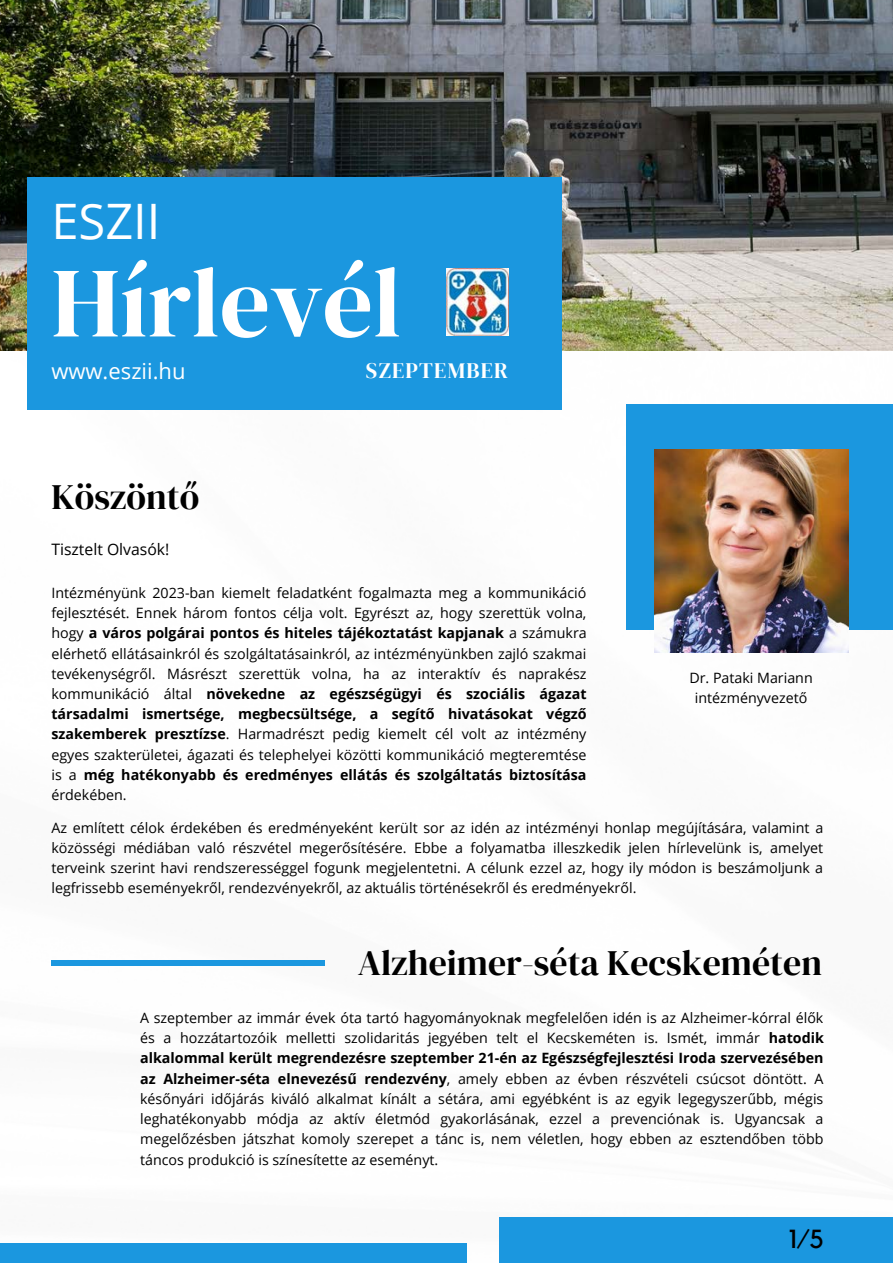
<style>
.page{position:relative;width:893px;height:1264px;background:#fff}
.page>*{position:absolute;margin:0;border:0;box-sizing:border-box;transform-origin:0 0}
.t1{font:99.15px "DM Serif Display";color:#fff}
.t2{font:48.9px "Open Sans";color:#fff}
.t3{font:35.85px "DM Serif Display";color:#000}
.t4{font:26.1px "Kollektif";color:#000}
.t5{font:22.05px "Open Sans";color:#fff}
.t6{font:22.05px "DM Serif Display";letter-spacing:.055em;color:#fff}
.t7{font:15.75px "Open Sans";color:#000}
.t8{font:14.25px/20.2px "Open Sans";color:#000;text-align:justify}
.s1{font-weight:700}
</style>
<div class="page">
<div style="left:626px;top:405px;width:266px;height:225px;background:#1b97df"></div>
<img style="left:654px;top:449px;width:194px;height:203px">
<img style="left:0;top:0;width:892px;height:351px">
<div style="left:27px;top:177px;width:535px;height:232px;background:#1b97df"></div>
<div style="left:0;top:1243px;width:467px;height:19px;background:#1b97df"></div>
<div style="left:499px;top:1217px;width:393px;height:45px;background:#1b97df"></div>
<img style="left:446px;top:269px;width:62px;height:66px">
<div style="left:51px;top:960px;width:274px;height:6px;background:#1b97df"></div>
<p class="t2" style="left:51px;top:187px;width:110px">ESZII</p>
<p class="t1" style="left:51px;top:234px;width:351px">Hírlevél</p>
<p class="t5" style="left:51px;top:355px;width:136px">www.eszii.hu</p>
<p class="t6" style="left:366px;top:355px;width:143px">SZEPTEMBER</p>
<p class="t3" style="left:51px;top:471px;width:149px">Köszöntő</p>
<p class="t7" style="left:51px;top:538px;width:119px">Tisztelt Olvasók!</p>
<p class="t8" style="left:51px;top:582px;width:537px">Intézményünk 2023-ban kiemelt feladatként fogalmazta meg a kommunikáció fejlesztését. Ennek három fontos célja volt. Egyrészt az, hogy szerettük volna, hogy <span class="s1">a város polgárai pontos és hiteles tájékoztatást kapjanak</span> a számukra elérhető ellátásainkról és szolgáltatásainkról, az intézményünkben zajló szakmai tevékenységről. Másrészt szerettük volna, ha az interaktív és naprakész kommunikáció által <span class="s1">növekedne az egészségügyi és szociális ágazat társadalmi ismertsége, megbecsültsége, a segítő hivatásokat végző szakemberek presztízse</span>. Harmadrészt pedig kiemelt cél volt az intézmény egyes szakterületei, ágazati és telephelyei közötti kommunikáció megteremtése is a <span class="s1">még hatékonyabb és eredményes ellátás és szolgáltatás biztosítása </span>érdekében.</p>
<p class="t8" style="left:689px;top:667px;width:125px">Dr. Pataki Mariann</p>
<p class="t8" style="left:694px;top:687px;width:114px">intézményvezető</p>
<p class="t8" style="left:51px;top:817px;width:773px">Az említett célok érdekében és eredményeként került sor az idén az intézményi honlap megújítására, valamint a közösségi médiában való részvétel megerősítésére. Ebbe a folyamatba illeszkedik jelen hírlevelünk is, amelyet terveink szerint havi rendszerességgel fogunk megjelentetni. A célunk ezzel az, hogy ily módon is beszámoljunk a legfrissebb eseményekről, rendezvényekről, az aktuális történésekről és eredményekről.</p>
<p class="t3" style="left:358px;top:938px;width:465px">Alzheimer-séta Kecskeméten</p>
<p class="t8" style="left:140px;top:1007px;width:685px">A szeptember az immár évek óta tartó hagyományoknak megfelelően idén is az Alzheimer-kórral élők és a hozzátartozóik melletti szolidaritás jegyében telt el Kecskeméten is. Ismét, immár <span class="s1">hatodik alkalommal került megrendezésre szeptember 21-én az Egészségfejlesztési Iroda szervezésében az Alzheimer-séta elnevezésű rendezvény</span>, amely ebben az évben részvételi csúcsot döntött. A későnyári időjárás kiváló alkalmat kínált a sétára, ami egyébként is az egyik legegyszerűbb, mégis leghatékonyabb módja az aktív életmód gyakorlásának, ezzel a prevenciónak is. Ugyancsak a megelőzésben játszhat komoly szerepet a tánc is, nem véletlen, hogy ebben az esztendőben több táncos produkció is színesítette az eseményt.</p>
<p class="t4" style="left:789px;top:1226px;width:36px">1/5</p>
</div>
